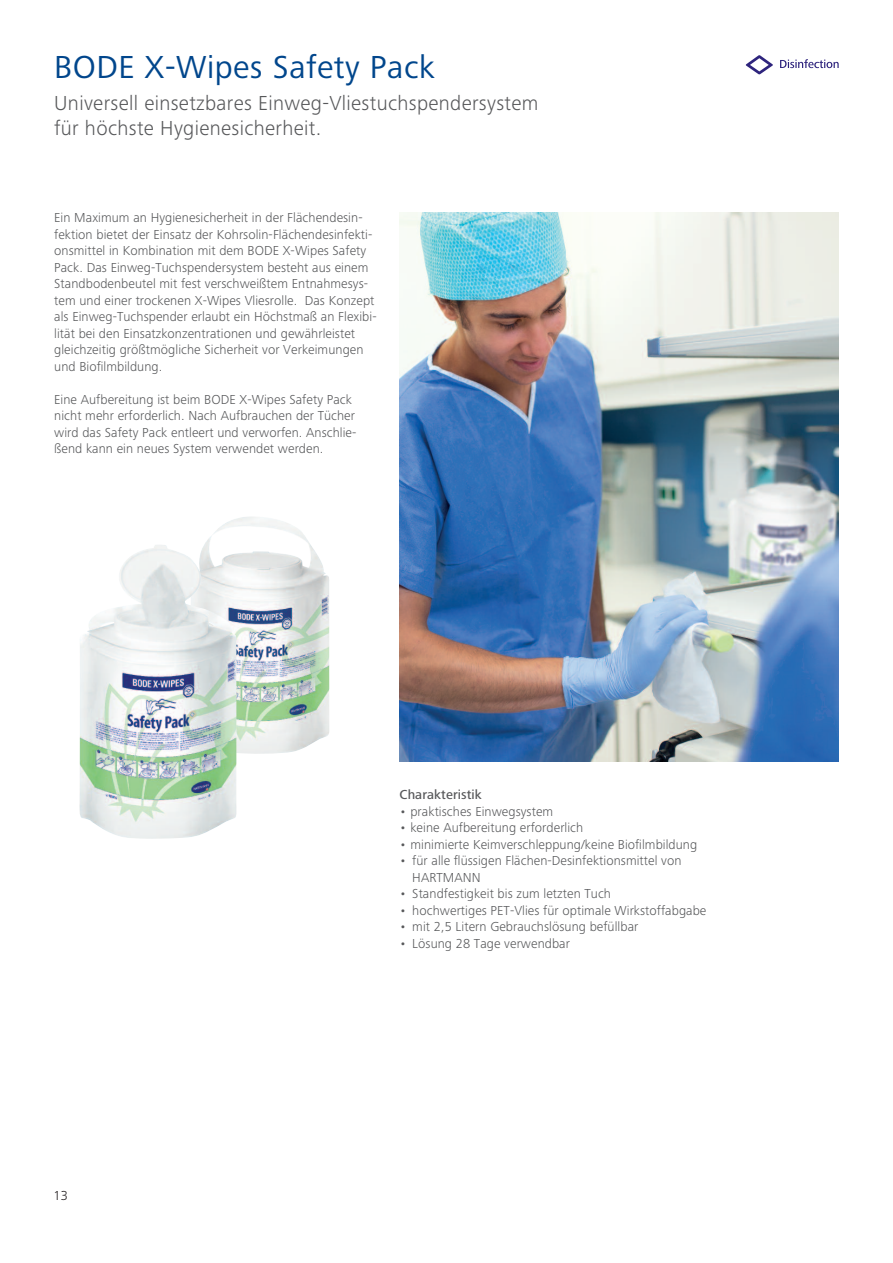
<style>
.page{position:relative;width:893px;height:1263px;background:#fff}
.page>*{position:absolute;margin:0;border:0;box-sizing:border-box;transform-origin:0 0}
.t1{font:33px "Frutiger Next LTW1 G";letter-spacing:.015em;color:#01468c}
.t2{font:300 21px/25.5px "Frutiger Next LTW1 G";letter-spacing:.015em;color:#57585a}
.t3{font:300 13.5px/16.5px "Frutiger Next LTW1 G";letter-spacing:.005em;color:#57585a}
.t4{font:500 13.5px "Frutiger Next LTW1 G";letter-spacing:.005em;color:#57585a}
.t5{font:300 13.5px "Frutiger Next LTW1 G";color:#231f20}
</style>
<div class="page">
<svg style="left:746px;top:55px;width:27px;height:19px"></svg>
<svg style="left:780px;top:59px;width:59px;height:9px"></svg>
<img style="left:205px;top:517px;width:124px;height:237px">
<img style="left:79px;top:544px;width:158px;height:295px">
<img style="left:400px;top:213px;width:439px;height:548px">
<h1 class="t1" style="left:54px;top:56px;width:382px">BODE X-Wipes Safety Pack</h1>
<h2 class="t2" style="left:54px;top:92px;width:486px">Universell einsetzbares Einweg-Vliestuchspendersystem für höchste Hygienesicherheit.</h2>
<p class="t3" style="left:54px;top:211px;width:324px">Ein Maximum an Hygienesicherheit in der Flächendesin&shy;fektion bietet der Einsatz der Kohrsolin-Flächendesinfekti&shy;onsmittel in Kombination mit dem BODE X-Wipes Safety Pack. Das Einweg-Tuchspendersystem besteht aus einem Standbodenbeutel mit fest verschweißtem Entnahmesys&shy;tem und einer trockenen X-Wipes Vliesrolle. Das Konzept als Einweg-Tuchspender erlaubt ein Höchstmaß an Flexibi&shy;lität bei den Einsatzkonzentrationen und gewährleistet gleichzeitig größtmögliche Sicherheit vor Verkeimungen und Biofilmbildung.</p>
<p class="t3" style="left:54px;top:393px;width:304px">Eine Aufbereitung ist beim BODE X-Wipes Safety Pack nicht mehr erforderlich. Nach Aufbrauchen der Tücher wird das Safety Pack entleert und verworfen. Anschlie&shy;ßend kann ein neues System verwendet werden.</p>
<p class="t5" style="left:54px;top:1191px;width:16px">13</p>
<p class="t4" style="left:400px;top:790px;width:84px">Charakteristik</p>
<p class="t3" style="left:400px;top:804px;width:155px">• praktisches Einwegsystem</p>
<p class="t3" style="left:400px;top:821px;width:185px">• keine Aufbereitung erforderlich</p>
<p class="t3" style="left:400px;top:837px;width:299px">• minimierte Keimverschleppung/keine Biofilmbildung</p>
<p class="t3" style="left:412px;top:854px;width:271px;text-indent:-13px">• für alle flüssigen Flächen-Desinfektionsmittel von<br>HARTMANN</p>
<p class="t3" style="left:400px;top:887px;width:213px">• Standfestigkeit bis zum letzten Tuch</p>
<p class="t3" style="left:400px;top:903px;width:308px">• hochwertiges PET-Vlies für optimale Wirkstoffabgabe</p>
<p class="t3" style="left:400px;top:920px;width:240px">• mit 2,5 Litern Gebrauchslösung befüllbar</p>
<p class="t3" style="left:400px;top:936px;width:172px">• Lösung 28 Tage verwendbar</p>
</div>
